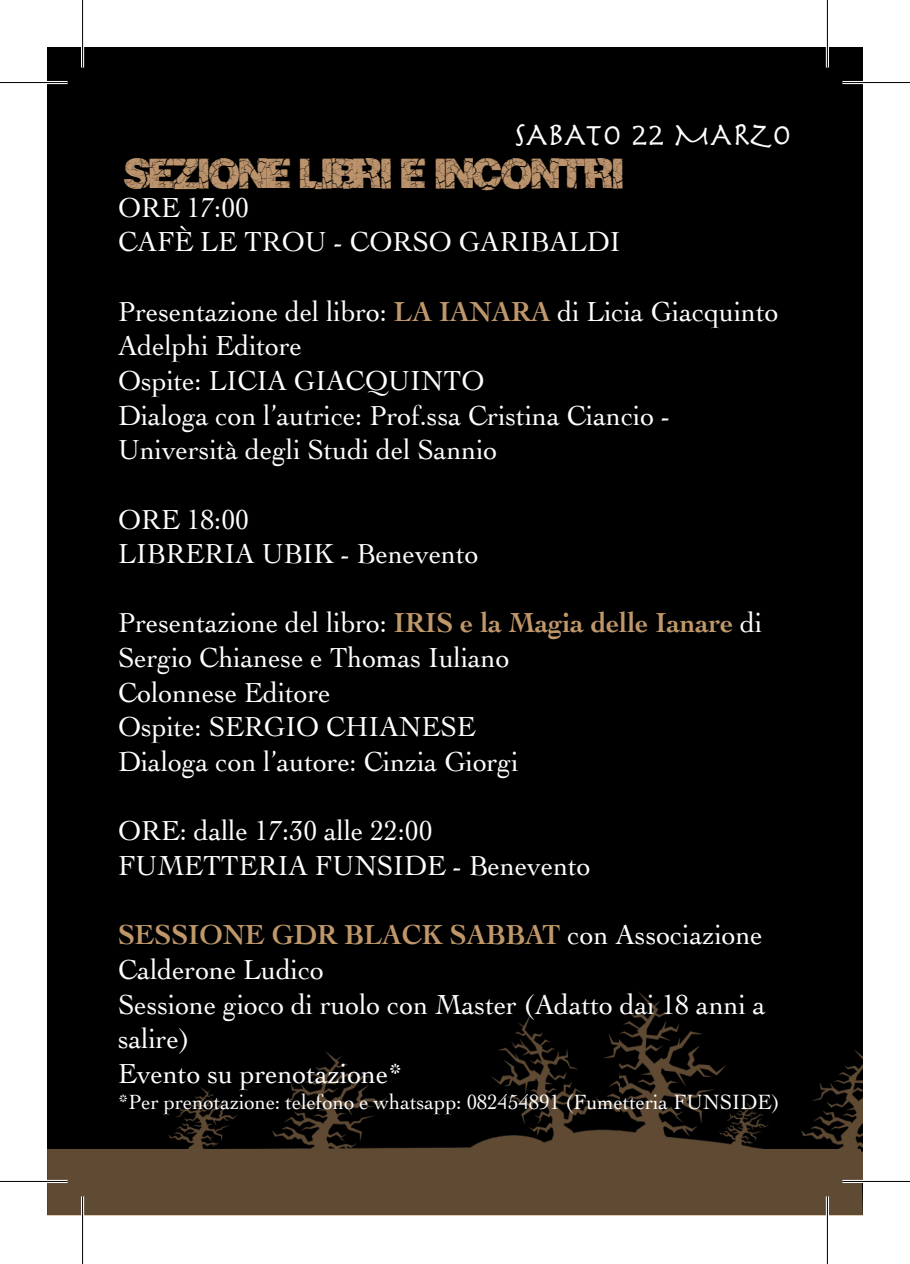
<style>
.page{position:relative;width:910px;height:1264px;background:#fff}
.page>*{position:absolute;margin:0;border:0;box-sizing:border-box;transform-origin:0 0}
.t1{font:36px "Crackvetica";color:#bb936c;scale:.96 1}
.t2{font:33.5px "Herculanum";color:#fff;scale:.96 1}
.t3{font:28.75px/34.5px "Cochin";color:#fff;scale:.96 1}
.t4{font:21.75px "Cochin";color:#fff;scale:.96 1}
.s1{font-weight:700;color:#bf9769}
</style>
<div class="page">
<div style="left:47px;top:47px;width:815px;height:1167px;background:#000001"></div>
<img style="left:168px;top:1015px;width:450px;height:133px">
<img style="left:618px;top:992px;width:244px;height:156px">
<div style="left:47px;top:1148px;width:815px;height:67px;background:#5f4a33"></div>
<hr style="left:0;top:81px;width:68px;height:3px;background:#fff">
<hr style="left:842px;top:81px;width:67px;height:3px;background:#fff">
<hr style="left:0;top:1179px;width:68px;height:3px;background:#fff">
<hr style="left:842px;top:1179px;width:67px;height:3px;background:#fff">
<hr style="left:81px;top:0;width:3px;height:68px;background:#fff">
<hr style="left:81px;top:1196px;width:3px;height:67px;background:#fff">
<hr style="left:825px;top:0;width:3px;height:68px;background:#fff">
<hr style="left:825px;top:1196px;width:3px;height:67px;background:#fff">
<hr style="left:0;top:82px;width:68px;height:1px;background:#000">
<hr style="left:842px;top:82px;width:67px;height:1px;background:#000">
<hr style="left:0;top:1180px;width:68px;height:1px;background:#000">
<hr style="left:842px;top:1180px;width:67px;height:1px;background:#000">
<hr style="left:82px;top:0;width:1px;height:68px;background:#000">
<hr style="left:82px;top:1196px;width:1px;height:67px;background:#000">
<hr style="left:826px;top:0;width:1px;height:68px;background:#000">
<hr style="left:826px;top:1196px;width:1px;height:67px;background:#000">
<p class="t2" style="left:513px;top:113px;width:291px">SABATO 22 MARZO</p>
<p class="t1" style="left:125px;top:158px;width:520px">SEZIONE LIBRI E INCONTRI</p>
<p class="t3" style="left:118px;top:189px;width:524px">ORE 17:00<br>CAFÈ LE TROU - CORSO GARIBALDI</p>
<p class="t3" style="left:118px;top:293px;width:689px">Presentazione del libro: <span class="s1">LA IANARA</span> di Licia Giacquinto Adelphi Editore<br>Ospite: LICIA GIACQUINTO<br>Dialoga con l’autrice: Prof.ssa Cristina Ciancio - Università degli Studi del Sannio</p>
<p class="t3" style="left:118px;top:500px;width:377px">ORE 18:00<br>LIBRERIA UBIK - Benevento</p>
<p class="t3" style="left:118px;top:604px;width:672px">Presentazione del libro: <span class="s1">IRIS e la Magia delle Ianare</span> di Sergio Chianese e Thomas Iuliano<br>Colonnese Editore<br>Ospite: SERGIO CHIANESE<br>Dialoga con l’autore: Cinzia Giorgi</p>
<p class="t3" style="left:118px;top:812px;width:493px">ORE: dalle 17:30 alle 22:00<br>FUMETTERIA FUNSIDE - Benevento</p>
<p class="t3" style="left:118px;top:916px;width:675px"><span class="s1">SESSIONE GDR BLACK SABBAT</span> con Associazione<br>Calderone Ludico<br>Sessione gioco di ruolo con Master (Adatto dai 18 anni a salire)<br>Evento su prenotazione*</p>
<p class="t4" style="left:118px;top:1087px;width:690px">*Per prenotazione: telefono e whatsapp: 082454891 (Fumetteria FUNSIDE)</p>
</div>
